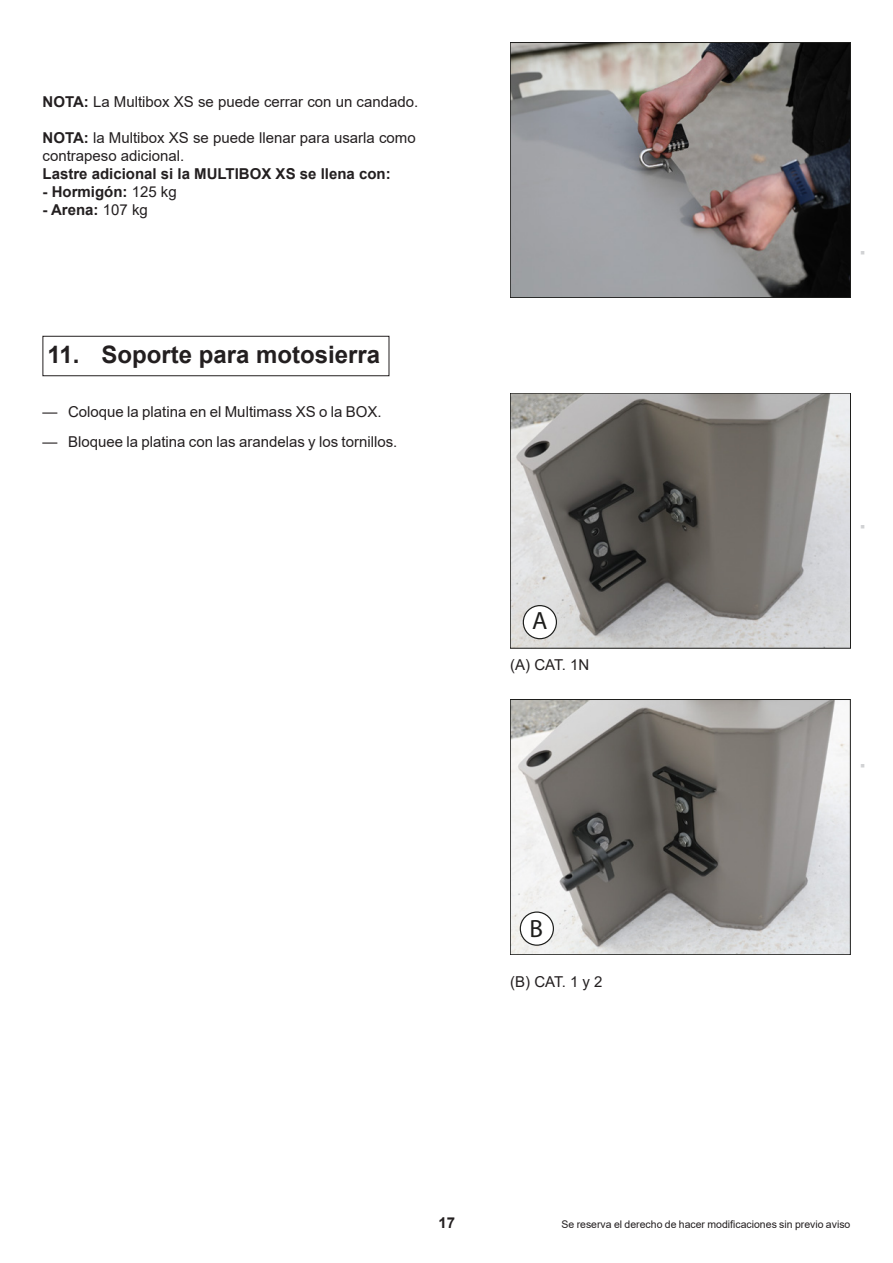
<style>
.page{position:relative;width:893px;height:1263px;background:#fff}
.page>*{position:absolute;margin:0;border:0;box-sizing:border-box;transform-origin:0 0}
.t1{font:25.05px "Myriad Pro";color:#1e1e1c}
.t2{font:700 24px "Arial";color:#231f20}
.Note{font:15px/18px "Arial";color:#231f20}
.Texte_enum{font:15px "Arial";color:#231f20}
.Note-2{font:700 15px "Arial";color:#231f20}
.Important{font:15px "Arial";color:#231f20}
.Pied_Page_Droit{font:10.5px "Arial";color:#231f20}
.Texte_code{font:7.5px "Arial";color:#d1d2d4}
.s1{font-weight:700}
.s2{font-weight:400}
</style>
<div class="page">
<img style="left:512px;top:45px;width:336px;height:251px">
<div style="left:510px;top:43px;width:340px;height:255px;border:1px solid #1d1d1b"></div>
<div style="left:43px;top:336px;width:346px;height:40px;border:1px solid #231f20"></div>
<img style="left:512px;top:395px;width:336px;height:251px">
<div style="left:523px;top:606px;width:33px;height:33px;background:#fff;border-radius:50%"></div>
<div style="left:523px;top:605px;width:34px;height:34px;border:1px solid #1d1e1c;border-radius:50%"></div>
<div style="left:510px;top:393px;width:340px;height:255px;border:1px solid #1d1d1b"></div>
<img style="left:512px;top:702px;width:336px;height:251px">
<div style="left:520px;top:912px;width:33px;height:33px;background:#fff;border-radius:50%"></div>
<div style="left:520px;top:911px;width:34px;height:35px;border:1px solid #1d1e1c;border-radius:50%"></div>
<div style="left:510px;top:700px;width:340px;height:255px;border:1px solid #1d1d1b"></div>
<p class="Note" style="left:43px;top:92px;width:377px"><span class="s1">NOTA:</span> La Multibox XS se puede cerrar con un candado.</p>
<p class="Note" style="left:43px;top:128px;width:375px"><span class="s1">NOTA:</span> la Multibox XS se puede llenar para usarla como contrapeso adicional.<br><span class="s1">Lastre adicional si la MULTIBOX XS se llena con:</span></p>
<p class="Note-2" style="left:43px;top:181px;width:136px">- Hormigón: <span class="s2">125 kg</span></p>
<p class="Note-2" style="left:43px;top:199px;width:107px">- Arena: <span class="s2">107 kg</span></p>
<p class="t2" style="left:48px;top:337px;width:334px">11. Soporte para motosierra</p>
<p class="Texte_enum" style="left:43px;top:401px;width:341px">— Coloque la platina en el Multimass XS o la BOX.</p>
<p class="Texte_enum" style="left:43px;top:432px;width:356px">— Bloquee la platina con las arandelas y los tornillos.</p>
<p class="t1" style="left:532px;top:605px;width:17px">A</p>
<p class="Important" style="left:510px;top:654px;width:80px">(A) CAT. 1N</p>
<p class="t1" style="left:530px;top:913px;width:15px">B</p>
<p class="Important" style="left:510px;top:971px;width:94px">(B) CAT. 1 y 2</p>
<p class="Texte_code" style="left:857px;top:255px;width:6px;rotate:-90deg">■</p>
<p class="Texte_code" style="left:857px;top:529px;width:6px;rotate:-90deg">■</p>
<p class="Texte_code" style="left:857px;top:768px;width:6px;rotate:-90deg">■</p>
<p class="Note-2" style="left:438px;top:1212px;width:18px">17</p>
<p class="Pied_Page_Droit" style="left:561px;top:1217px;width:290px">Se reserva el derecho de hacer modificaciones sin previo aviso</p>
</div>
